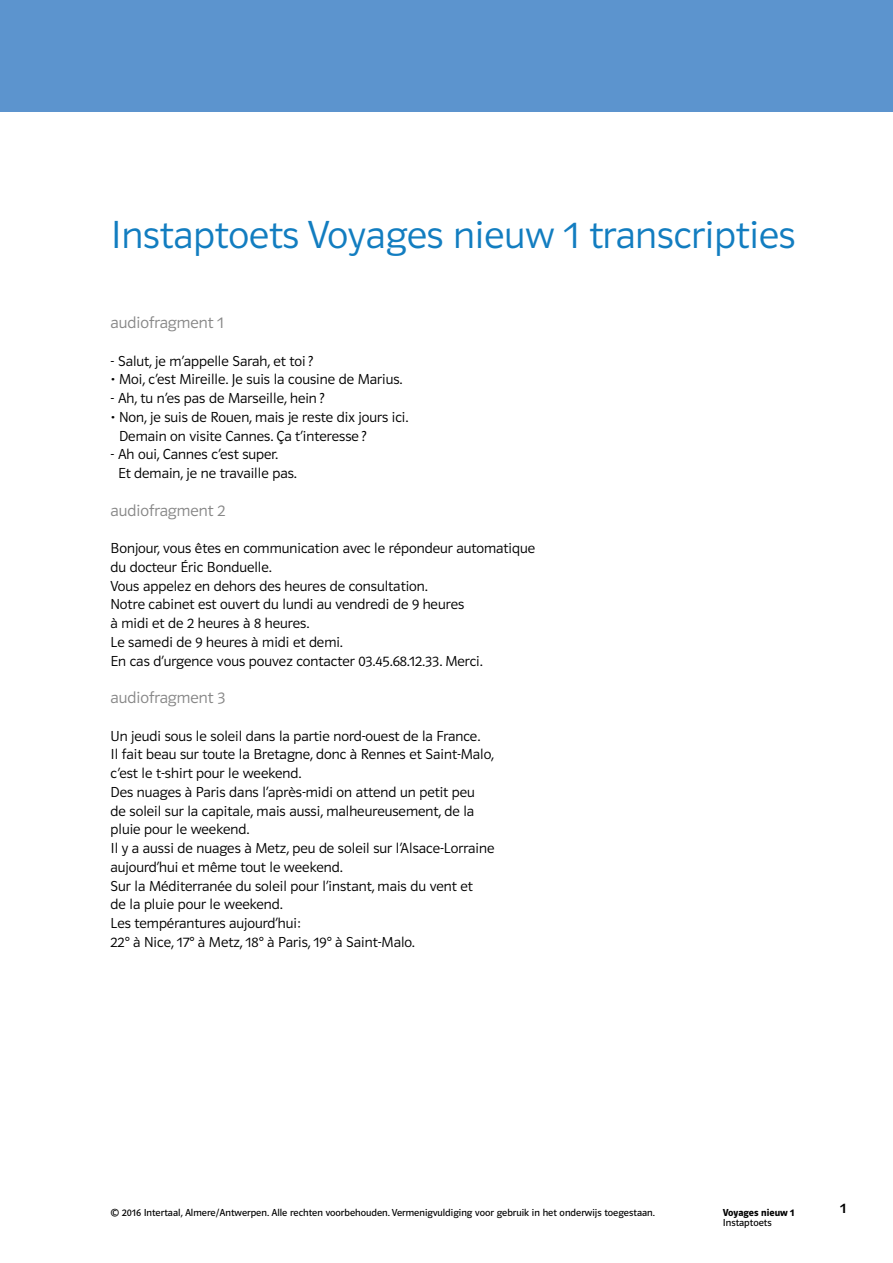
<style>
.page{position:relative;width:893px;height:1263px;background:#fff}
.page>*{position:absolute;margin:0;border:0;box-sizing:border-box;transform-origin:0 0}
.t1{font:40.5px "Polo 11 K Leicht";color:#127dc0}
.t2{font:16.8px "Polo 11 K Leicht";color:#878787}
.t3{font:15px/18.8px "Polo 11 K Leicht";color:#000}
.t4{font:15px "Polo 11 K Krftg";color:#000}
.t5{font:10.5px "Polo 11 K Buch";color:#000}
.t6{font:10.5px "Polo 11 K Hfett";color:#000}
</style>
<div class="page">
<div style="left:0;top:46px;width:893px;height:66px;background:#5c94ce"></div>
<div style="left:0;top:0;width:893px;height:46px;background:#5c94ce"></div>
<h1 class="t1" style="left:111px;top:213px;width:687px">Instaptoets Voyages nieuw 1 transcripties</h1>
<p class="t2" style="left:111px;top:314px;width:115px">audiofragment 1</p>
<p class="t3" style="left:111px;top:351px;width:204px">- Salut, je m’appelle Sarah, et toi?</p>
<p class="t3" style="left:111px;top:370px;width:293px">• Moi, c’est Mireille. Je suis la cousine de Marius.</p>
<p class="t3" style="left:111px;top:389px;width:215px">- Ah, tu n’es pas de Marseille, hein?</p>
<p class="t3" style="left:119px;top:408px;width:291px;text-indent:-9px">• Non, je suis de Rouen, mais je reste dix jours ici.<br>Demain on visite Cannes. Ça t’interesse ?</p>
<p class="t3" style="left:118px;top:445px;width:180px;text-indent:-7px">- Ah oui, Cannes c’est super.<br>Et demain, je ne travaille pas.</p>
<p class="t2" style="left:111px;top:501px;width:116px">audiofragment 2</p>
<p class="t3" style="left:111px;top:539px;width:426px">Bonjour, vous êtes en communication avec le répondeur automatique du docteur Éric Bonduelle.<br>Vous appelez en dehors des heures de consultation.<br>Notre cabinet est ouvert du lundi au vendredi de 9 heures<br>à midi et de 2 heures à 8 heures.<br>Le samedi de 9 heures à midi et demi.<br>En cas d’urgence vous pouvez contacter 03.45.68.12.33. Merci.</p>
<p class="t2" style="left:111px;top:689px;width:116px">audiofragment 3</p>
<p class="t3" style="left:111px;top:726px;width:385px">Un jeudi sous le soleil dans la partie nord-ouest de la France.<br>Il fait beau sur toute la Bretagne, donc à Rennes et Saint-Malo, c’est le t-shirt pour le weekend.<br>Des nuages à Paris dans l’après-midi on attend un petit peu<br>de soleil sur la capitale, mais aussi, malheureusement, de la pluie pour le weekend.<br>Il y a aussi de nuages à Metz, peu de soleil sur l’Alsace-Lorraine aujourd’hui et même tout le weekend.<br>Sur la Méditerranée du soleil pour l’instant, mais du vent et<br>de la pluie pour le weekend.<br>Les tempérantures aujourd’hui:<br>22° à Nice, 17° à Metz, 18° à Paris, 19° à Saint-Malo.</p>
<p class="t5" style="left:111px;top:1207px;width:546px">© 2016 Intertaal, Almere/Antwerpen. Alle rechten voorbehouden. Vermenigvuldiging voor gebruik in het onderwijs toegestaan.</p>
<p class="t6" style="left:723px;top:1207px;width:73px">Voyages nieuw 1</p>
<p class="t5" style="left:723px;top:1217px;width:50px">Instaptoets</p>
<p class="t4" style="left:840px;top:1200px;width:7px">1</p>
</div>
